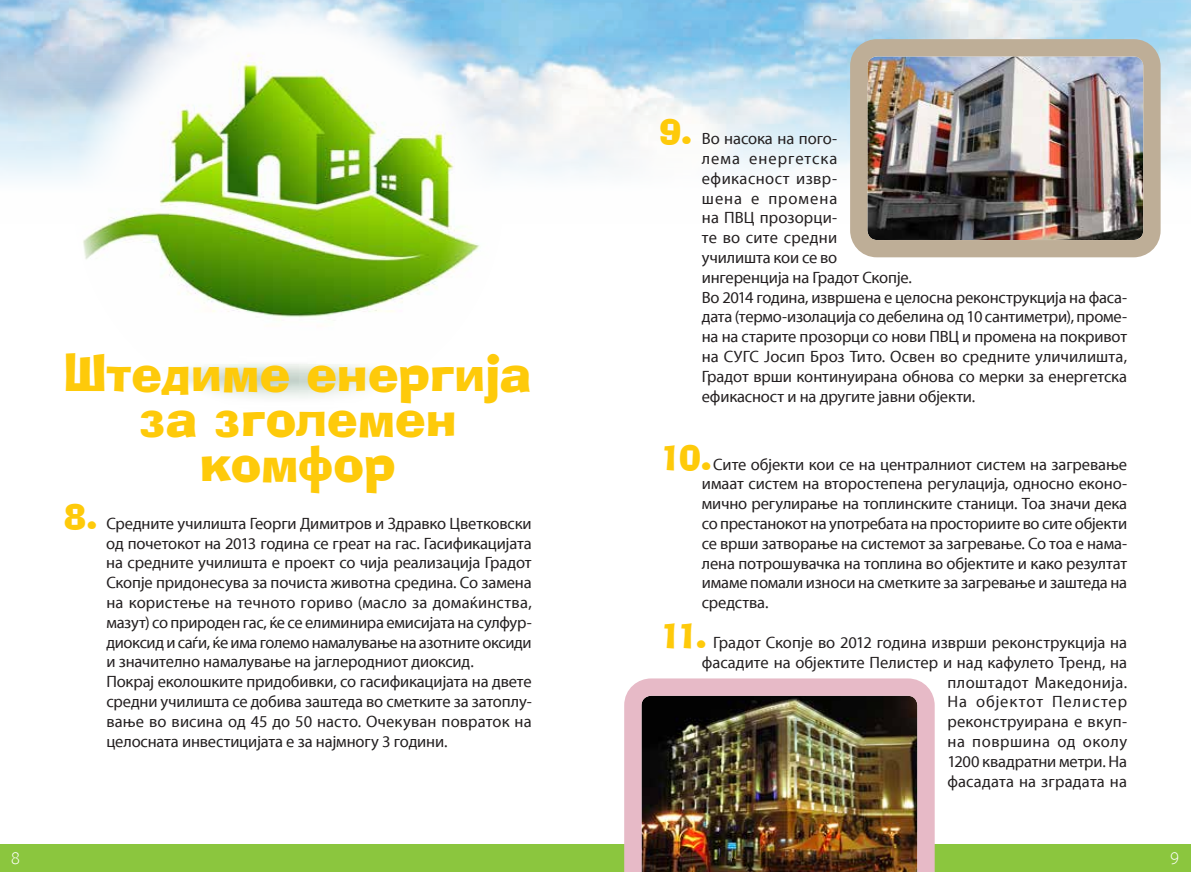
<style>
.page{position:relative;width:1191px;height:872px;background:#fff}
.page>*{position:absolute;margin:0;border:0;box-sizing:border-box;transform-origin:0 0}
.t1{font:49.5px/45px "Ad Lib";letter-spacing:-.01em;color:#feca0a;text-align:center}
.t2{font:300 18px "Myri";color:#fff}
.t3{font:16.5px/19.8px "Myri";letter-spacing:-.01em;color:#231f20;text-align:justify}
.t4{font:16.5px "Myri";letter-spacing:.03em;color:#231f20}
.t5{font:16.5px "Myri";letter-spacing:.06em;color:#231f20}
.t6{font:16.5px "Myri";letter-spacing:.01em;color:#231f20}
.t7{font:16.5px "Myri";letter-spacing:.015em;color:#231f20}
.t8{font:16.5px "Myri";letter-spacing:.055em;color:#231f20}
.s1{font-family:"Ad Lib";font-size:33px;color:#feca0a}
</style>
<div class="page">
<img style="left:0;top:0;width:1191px;height:223px">
<div style="left:0;top:844px;width:1191px;height:28px;background:#8bc63e"></div>
<img style="left:73px;top:0;width:430px;height:398px">
<img style="left:868px;top:57px;width:274px;height:182px">
<div style="left:850px;top:39px;width:310px;height:218px;border:17px solid #beae97;border-radius:18px"></div>
<img style="left:624px;top:678px;width:310px;height:194px">
<h1 class="t1" style="left:64px;top:350px;width:469px">Штедиме енергија за зголемен комфор</h1>
<p class="t3" style="left:106px;top:514px;width:427px;text-align:left;text-indent:-42px"><span class="s1">8.</span> Средните училишта Георги Димитров и Здравко Цветковски од почетокот на 2013 година се греат на гас. Гасификацијата на средните училишта е проект со чија реализација Градот Скопје придонесува за почиста животна средина. Со замена на користење на течното гориво (масло за домаќинства, мазут) со природен гас, ќе се елиминира емисијата на сулфур&shy;диоксид и саѓи, ќе има големо намалување на азотните оксиди и значително намалување на јаглеродниот диоксид.<br>Покрај еколошките придобивки, со гасификацијата на двете средни училишта се добива заштеда во сметките за затоплу&shy;вање во висина од 45 до 50 насто. Очекуван повраток на целосната инвестицијата е за најмногу 3 години.</p>
<p class="t3" style="left:659px;top:129px;width:179px"><span class="s1">9.</span> Во насока на пого-</p>
<p class="t5" style="left:702px;top:149px;width:137px">лема енергетска</p>
<p class="t4" style="left:702px;top:169px;width:137px">ефикасност извр-</p>
<p class="t8" style="left:702px;top:189px;width:137px">шена е промена</p>
<p class="t6" style="left:702px;top:209px;width:137px">на ПВЦ прозорци-</p>
<p class="t7" style="left:702px;top:229px;width:137px">те во сите средни</p>
<p class="t3" style="left:702px;top:248px;width:137px">училишта кои се во</p>
<p class="t3" style="left:702px;top:268px;width:211px">ингеренција на Градот Скопје.</p>
<p class="t3" style="left:659px;top:287px;width:27px">В</p>
<p class="t3" style="left:702px;top:287px;width:427px;text-indent:9px">о 2014 година, извршена е целосна реконструкција на фаса&shy;дата (термо-изолација со дебелина од 10 сантиметри), проме&shy;на на старите прозорци со нови ПВЦ и промена на покривот на СУГС Јосип Броз Тито. Освен во средните уличилишта, Градот врши континуирана обнова со мерки за енергетска ефикасност и на другите јавни објекти.</p>
<p class="t3" style="left:702px;top:454px;width:427px;text-indent:-42px"><span class="s1">10.</span>Сите објекти кои се на централниот систем на загревање имаат систем на второстепена регулација, односно еконо&shy;мично регулирање на топлинските станици. Тоа значи дека со престанокот на употребата на просториите во сите објекти се врши затворање на системот за загревање. Со тоа е нама&shy;лена потрошувачка на топлина во објектите и како резултат имаме помали износи на сметките за загревање и заштеда на средства.</p>
<p class="t3" style="left:659px;top:633px;width:469px;text-align:right"><span class="s1">11.</span> Градот Скопје во 2012 година изврши реконструкција на фасадите на објектите Пелистер и над кафулето Тренд, на плоштадот Македонија.<br>На објектот Пелистер<br>реконструирана е вкуп-<br>на површина од околу<br>1200 квадратни метри. На<br>фасадата на зградата на</p>
<p class="t2" style="left:11px;top:848px;width:10px">8</p>
<p class="t2" style="left:1170px;top:848px;width:10px">9</p>
</div>
